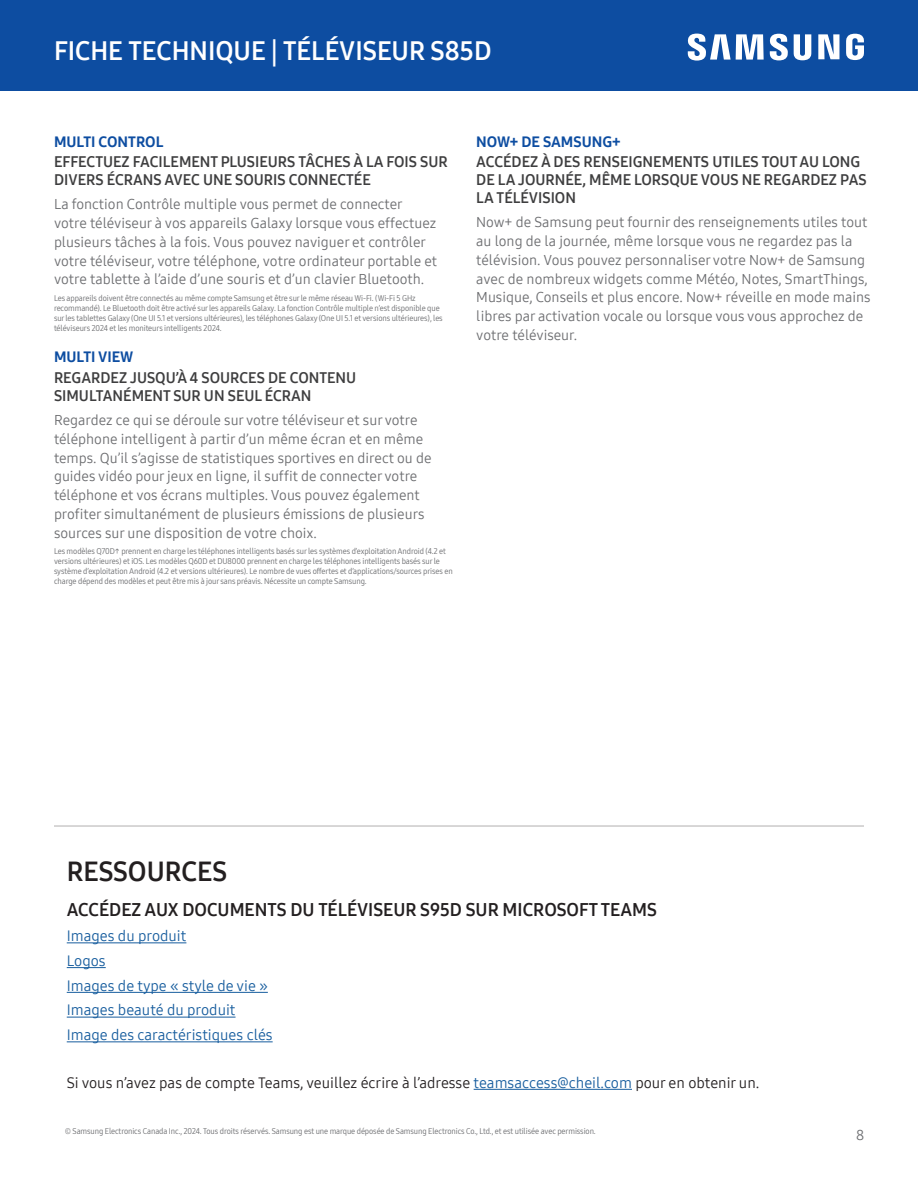
<style>
.page{position:relative;width:918px;height:1188px;background:#fff}
.page>*{position:absolute;margin:0;border:0;box-sizing:border-box;transform-origin:0 0}
.Specs_Head{font:27px "Samsung One 700";color:#231f20}
.t1{font:26.1px "Samsung One 700";color:#fff}
.t2{font:18px "Samsung One 700";color:#231f20}
.KEY_FEATURE_-_HEADLINES__BLACK{font:15px/18px "Samsung One 700";color:#3e3e3f}
.t3{font:15px "Samsung One 400";color:#175d9e}
.t4{font:15px "Samsung One 400";color:#231f20}
.KEY_FEATURE_-_HEADLINES__BLUE_800{font:15px "Samsung One 800";color:#0d4da1}
.Body_Copy{font:14.25px/18.8px "Samsung One 400";color:#6c6d70}
.LEGAL{font:8.25px/9.9px "Samsung One 400 C";letter-spacing:-.01em;color:#6c6d70}
.s1{color:#175d9e}
</style>
<div class="page">
<div style="left:0;top:0;width:918px;height:91px;background:#0d4da1"></div>
<svg style="left:688px;top:34px;width:176px;height:27px"></svg>
<hr style="left:67px;top:943px;width:119px;height:1px;background:#175d9e">
<hr style="left:67px;top:967px;width:39px;height:1px;background:#175d9e">
<hr style="left:67px;top:992px;width:201px;height:1px;background:#175d9e">
<hr style="left:67px;top:1017px;width:169px;height:1px;background:#175d9e">
<hr style="left:67px;top:1042px;width:206px;height:1px;background:#175d9e">
<hr style="left:474px;top:1089px;width:158px;height:1px;background:#175d9e">
<hr style="left:54px;top:825px;width:810px;height:2px;background:#231f20">
<h2 class="t1" style="left:54px;top:34px;width:439px">FICHE TECHNIQUE | TÉLÉVISEUR S85D</h2>
<p class="KEY_FEATURE_-_HEADLINES__BLUE_800" style="left:54px;top:131px;width:111px">MULTI CONTROL</p>
<p class="KEY_FEATURE_-_HEADLINES__BLACK" style="left:54px;top:153px;width:395px">EFFECTUEZ FACILEMENT PLUSIEURS TÂCHES À LA FOIS SUR<br>DIVERS ÉCRANS AVEC UNE SOURIS CONNECTÉE</p>
<p class="Body_Copy" style="left:54px;top:195px;width:385px">La fonction Contrôle multiple vous permet de connecter votre téléviseur à vos appareils Galaxy lorsque vous effectuez plusieurs tâches à la fois. Vous pouvez naviguer et contrôler votre téléviseur, votre téléphone, votre ordinateur portable et votre tablette à l’aide d’une souris et d’un clavier Bluetooth.</p>
<p class="LEGAL" style="left:54px;top:293px;width:390px">Les appareils doivent être connectés au même compte Samsung et être sur le même réseau Wi-Fi. (Wi-Fi 5 GHz recommandé). Le Bluetooth doit être activé sur les appareils Galaxy. La fonction Contrôle multiple n’est disponible que sur les tablettes Galaxy (One UI 5.1 et versions ultérieures), les téléphones Galaxy (One UI 5.1 et versions ultérieures), les téléviseurs 2024 et les moniteurs intelligents 2024.</p>
<p class="KEY_FEATURE_-_HEADLINES__BLUE_800" style="left:54px;top:347px;width:81px">MULTI VIEW</p>
<p class="KEY_FEATURE_-_HEADLINES__BLACK" style="left:54px;top:369px;width:304px">REGARDEZ JUSQU’À 4 SOURCES DE CONTENU<br>SIMULTANÉMENT SUR UN SEUL ÉCRAN</p>
<p class="Body_Copy" style="left:54px;top:411px;width:379px">Regardez ce qui se déroule sur votre téléviseur et sur votre téléphone intelligent à partir d’un même écran et en même temps. Qu’il s’agisse de statistiques sportives en direct ou de guides vidéo pour jeux en ligne, il suffit de connecter votre téléphone et vos écrans multiples. Vous pouvez également profiter simultanément de plusieurs émissions de plusieurs sources sur une disposition de votre choix.</p>
<p class="LEGAL" style="left:54px;top:546px;width:400px">Les modèles Q70D↑ prennent en charge les téléphones intelligents basés sur les systèmes d’exploitation Android (4.2 et versions ultérieures) et iOS. Les modèles Q60D et DU8000 prennent en charge les téléphones intelligents basés sur le système d’exploitation Android (4.2 et versions ultérieures). Le nombre de vues offertes et d’applications/sources prises en charge dépend des modèles et peut être mis à jour sans préavis. Nécessite un compte Samsung.</p>
<p class="KEY_FEATURE_-_HEADLINES__BLUE_800" style="left:476px;top:131px;width:146px">NOW+ DE SAMSUNG+</p>
<p class="KEY_FEATURE_-_HEADLINES__BLACK" style="left:476px;top:153px;width:392px">ACCÉDEZ À DES RENSEIGNEMENTS UTILES TOUT AU LONG<br>DE LA JOURNÉE, MÊME LORSQUE VOUS NE REGARDEZ PAS<br>LA TÉLÉVISION</p>
<p class="Body_Copy" style="left:476px;top:213px;width:396px">Now+ de Samsung peut fournir des renseignements utiles tout au long de la journée, même lorsque vous ne regardez pas la télévision. Vous pouvez personnaliser votre Now+ de Samsung avec de nombreux widgets comme Météo, Notes, SmartThings, Musique, Conseils et plus encore. Now+ réveille en mode mains libres par activation vocale ou lorsque vous vous approchez de votre téléviseur.</p>
<p class="Specs_Head" style="left:67px;top:853px;width:162px">RESSOURCES</p>
<p class="t2" style="left:67px;top:898px;width:592px">ACCÉDEZ AUX DOCUMENTS DU TÉLÉVISEUR S95D SUR MICROSOFT TEAMS</p>
<p class="t3" style="left:67px;top:926px;width:121px">Images du produit</p>
<p class="t3" style="left:67px;top:951px;width:40px">Logos</p>
<p class="t3" style="left:67px;top:975px;width:203px">Images de type « style de vie »</p>
<p class="t3" style="left:67px;top:1000px;width:170px">Images beauté du produit</p>
<p class="t3" style="left:67px;top:1025px;width:207px">Image des caractéristiques clés</p>
<p class="t4" style="left:67px;top:1072px;width:694px">Si vous n’avez pas de compte Teams, veuillez écrire à l’adresse <span class="s1">teamsaccess@cheil.com</span> pour en obtenir un.</p>
<p class="LEGAL" style="left:65px;top:1126px;width:533px">© Samsung Electronics Canada Inc., 2024. Tous droits réservés. Samsung est une marque déposée de Samsung Electronics Co., Ltd., et est utilisée avec permission.</p>
<p class="Body_Copy" style="left:856px;top:1125px;width:10px">8</p>
</div>
